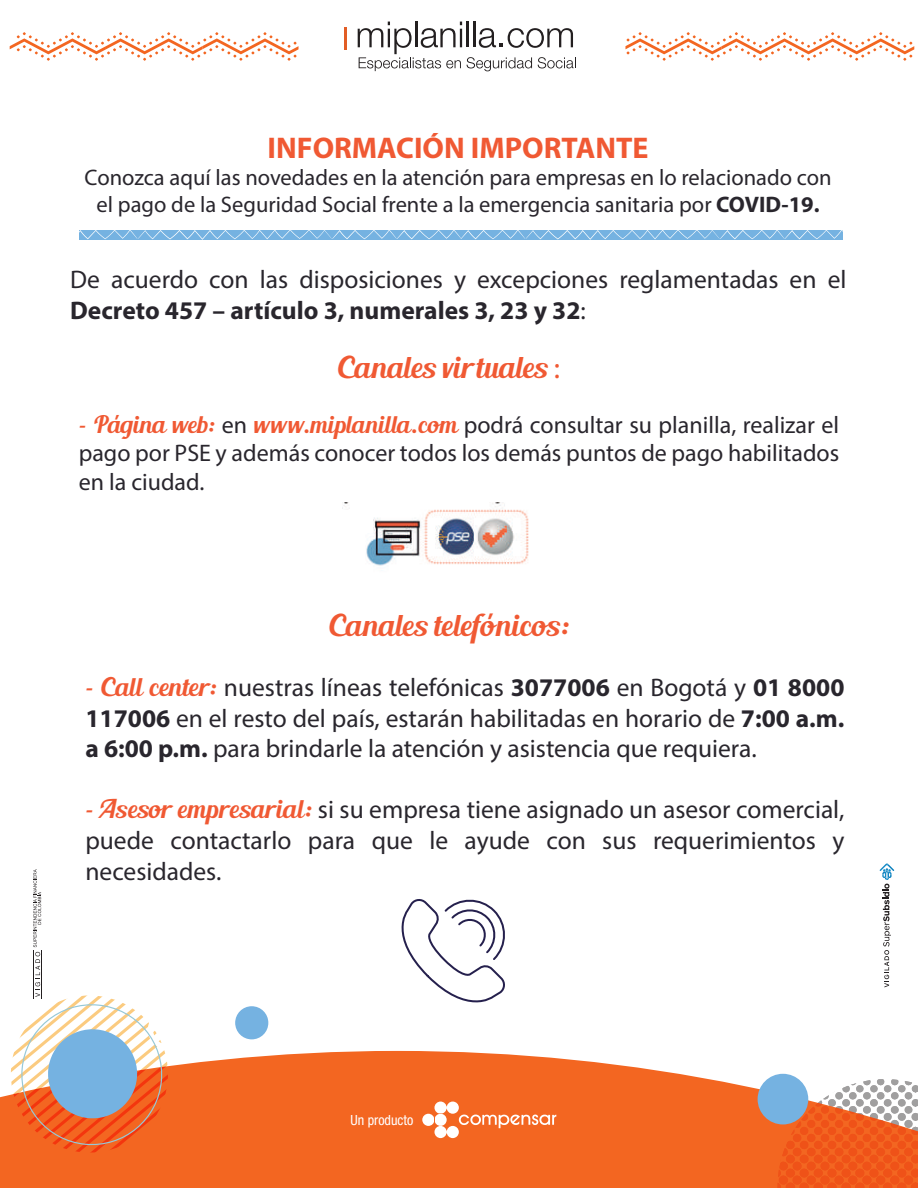
<style>
.page{position:relative;width:918px;height:1188px;background:#fff}
.page>*{position:absolute;margin:0;border:0;box-sizing:border-box;transform-origin:0 0}
.t1{font:30px "Blenda Script";color:#f05933}
.t2{font:700 30px "Myriad Pro";color:#f05933}
.t3{font:25.5px/30.6px "Myriad Pro";color:#29262d;text-align:justify}
.t4{font:24px/28.8px "Myriad Pro";color:#29262d;text-align:justify}
.t5{font:22.5px/27px "Myriad Pro";color:#29262d;text-align:center}
.t6{font:condensed 14.1px "Helvetica Neue LT Std";color:#fff}
.s1{font-weight:700}
.s2{font-family:"Myriad Pro"}
.s3{font-family:"Blenda Script";color:#f05933}
</style>
<div class="page">
<hr style="left:344px;top:27px;width:3px;height:23px;background:#e25d25">
<svg style="left:358px;top:22px;width:218px;height:49px"></svg>
<svg style="left:10px;top:32px;width:289px;height:29px"></svg>
<svg style="left:625px;top:32px;width:289px;height:29px"></svg>
<svg style="left:0;top:1051px;width:798px;height:137px;background:#f37233"></svg>
<svg style="left:778px;top:1079px;width:139px;height:109px"></svg>
<div style="left:235px;top:1006px;width:33px;height:33px;background:#75b2e1;border-radius:50%"></div>
<div style="left:758px;top:1074px;width:50px;height:50px;background:#75b2e1;border-radius:50%"></div>
<svg style="left:422px;top:1102px;width:134px;height:36px"></svg>
<svg style="left:7px;top:869px;width:183px;height:287px"></svg>
<svg style="left:880px;top:864px;width:14px;height:123px"></svg>
<svg style="left:79px;top:230px;width:764px;height:10px;background:#81b8e3"></svg>
<img style="left:344px;top:503px;width:185px;height:63px">
<svg style="left:401px;top:899px;width:104px;height:104px"></svg>
<p class="t2" style="left:268px;top:128px;width:383px">INFORMACIÓN IMPORTANTE</p>
<p class="t5" style="left:85px;top:163px;width:749px">Conozca aquí las novedades en la atención para empresas en lo relacionado con el pago de la Seguridad Social frente a la emergencia sanitaria por <span class="s1">COVID-19.</span></p>
<p class="t3" style="left:70px;top:264px;width:778px">De acuerdo con las disposiciones y excepciones reglamentadas en el<br><span class="s1">Decreto 457 – artículo 3, numerales 3, 23 y 32</span>:</p>
<p class="t1" style="left:337px;top:348px;width:224px">Canales virtuales <span class="s2">:</span></p>
<p class="t4" style="left:79px;top:410px;width:762px"><span class="s3">- Página web:</span> en <span class="s3">www.miplanilla.com</span> podrá consultar su planilla, realizar el pago por PSE y además conocer todos los demás puntos de pago habilitados en la ciudad.</p>
<p class="t1" style="left:329px;top:606px;width:243px">Canales telefónicos:</p>
<p class="t3" style="left:85px;top:672px;width:761px"><span class="s3">- Call center:</span> nuestras líneas telefónicas <span class="s1">3077006</span> en Bogotá y <span class="s1">01 8000<br>117006</span> en el resto del país, estarán habilitadas en horario de <span class="s1">7:00 a.m. a 6:00 p.m.</span> para brindarle la atención y asistencia que requiera.</p>
<p class="t3" style="left:85px;top:794px;width:761px"><span class="s3">- Asesor empresarial:</span> si su empresa tiene asignado un asesor comercial, puede contactarlo para que le ayude con sus requerimientos y necesidades.</p>
<p class="t6" style="left:351px;top:1112px;width:64px">Un producto</p>
</div>
